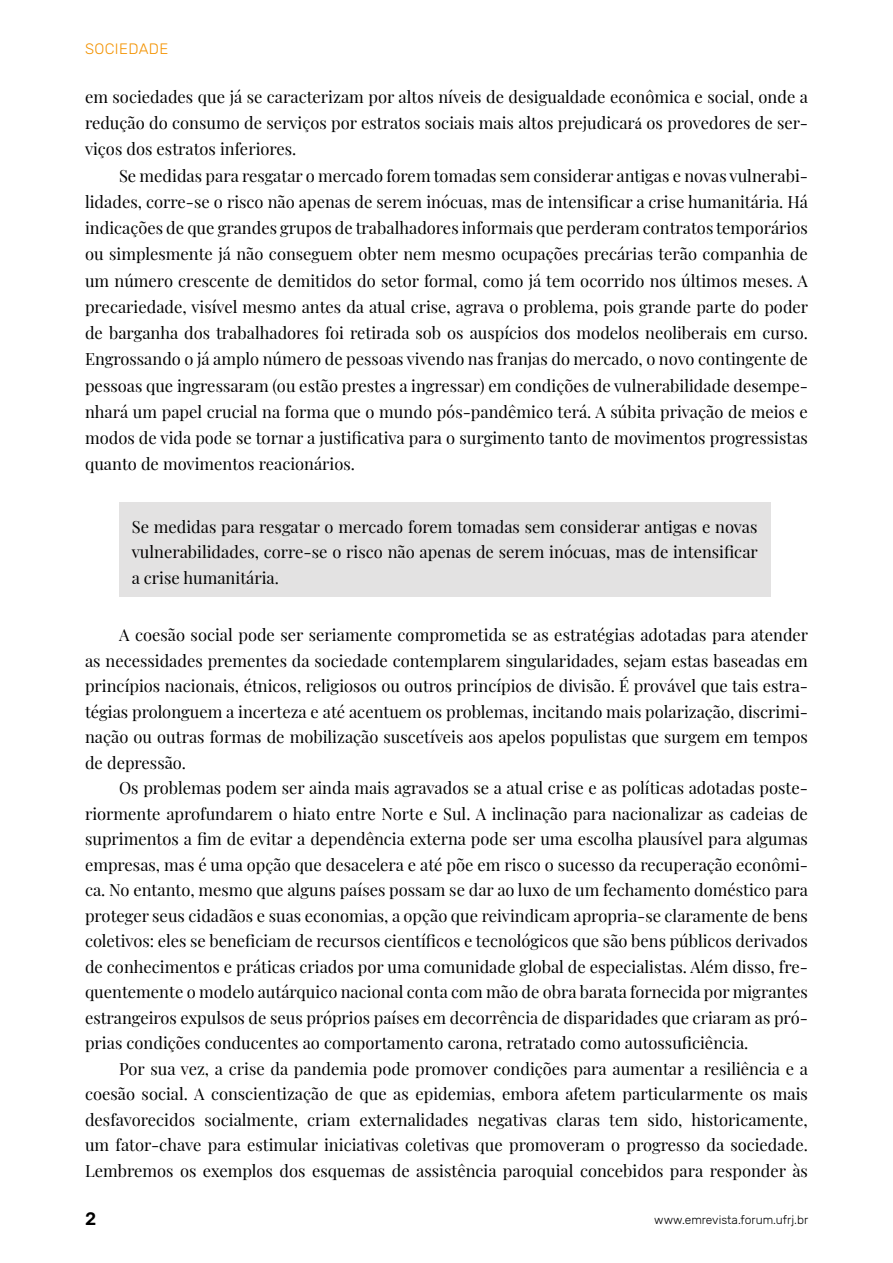
<style>
.page{position:relative;width:893px;height:1263px;background:#fff}
.page>*{position:absolute;margin:0;border:0;box-sizing:border-box;transform-origin:0 0}
.t1{font:500 18px "Rubik";color:#000}
.t2{font:16.5px/25.5px "Playfair Display";color:#000;text-align:justify}
.t3{font:300 15px "Rubik";letter-spacing:.025em;color:#f39200}
.t4{font:300 12px "Rubik";color:#000}
.s1{font-family:"Times New Roman"}
</style>
<div class="page">
<div style="left:119px;top:502px;width:651px;height:94px;background:#e3e2e2"></div>
<p class="t3" style="left:85px;top:41px;width:85px">SOCIEDADE</p>
<p class="t2" style="left:85px;top:82px;width:725px;line-height:26.2px">em sociedades que já se caracterizam por altos níveis de desigualdade econômica e social, onde a redução do consumo de serviços por estratos sociais mais altos prejudicar<span class="s1">á</span> os provedores de ser&shy;viços dos estratos inferiores.</p>
<p class="t2" style="left:85px;top:161px;width:725px;line-height:26.2px;text-indent:34px">Se medidas para resgatar o mercado forem tomadas sem considerar antigas e novas vulnerabi&shy;lidades, corre-se o risco não apenas de serem inócuas, mas de intensificar a crise humanitária. Há indicações de que grandes grupos de trabalhadores informais que perderam contratos temporários ou simplesmente já não conseguem obter nem mesmo ocupações precárias terão companhia de um número crescente de demitidos do setor formal, como já tem ocorrido nos últimos meses. A precariedade, visível mesmo antes da atual crise, agrava o problema, pois grande parte do poder de barganha dos trabalhadores foi retirada sob os auspícios dos modelos neoliberais em curso.<br>Engrossando o já amplo número de pessoas vivendo nas franjas do mercado, o novo contingente de pessoas que ingressaram (ou estão prestes a ingressar) em condições de vulnerabilidade desempe&shy;nhará um papel crucial na forma que o mundo pós-pandêmico terá. A súbita privação de meios e modos de vida pode se tornar a justificativa para o surgimento tanto de movimentos progressistas quanto de movimentos reacionários.</p>
<p class="t2" style="left:132px;top:512px;width:628px">Se medidas para resgatar o mercado forem tomadas sem considerar antigas e novas vulnerabilidades, corre-se o risco não apenas de serem inócuas, mas de intensificar a crise humanitária.</p>
<p class="t2" style="left:85px;top:621px;width:725px;text-indent:34px">A coesão social pode ser seriamente comprometida se as estratégias adotadas para atender as necessidades prementes da sociedade contemplarem singularidades, sejam estas baseadas em princípios nacionais, étnicos, religiosos ou outros princípios de divisão. É provável que tais estra&shy;tégias prolonguem a incerteza e até acentuem os problemas, incitando mais polarização, discrimi&shy;nação ou outras formas de mobilização suscetíveis aos apelos populistas que surgem em tempos de depressão.</p>
<p class="t2" style="left:85px;top:774px;width:725px;text-indent:34px">Os problemas podem ser ainda mais agravados se a atual crise e as políticas adotadas poste&shy;riormente aprofundarem o hiato entre Norte e Sul. A inclinação para nacionalizar as cadeias de suprimentos a fim de evitar a dependência externa pode ser uma escolha plausível para algumas empresas, mas é uma opção que desacelera e até põe em risco o sucesso da recuperação econômi&shy;ca. No entanto, mesmo que alguns países possam se dar ao luxo de um fechamento doméstico para proteger seus cidadãos e suas economias, a opção que reivindicam apropria-se claramente de bens coletivos: eles se beneficiam de recursos científicos e tecnológicos que são bens públicos derivados de conhecimentos e práticas criados por uma comunidade global de especialistas. Além disso, fre&shy;quentemente o modelo autárquico nacional conta com mão de obra barata fornecida por migrantes estrangeiros expulsos de seus próprios países em decorrência de disparidades que criaram as pró&shy;prias condições conducentes ao comportamento carona, retratado como autossuficiência.</p>
<p class="t2" style="left:85px;top:1054px;width:725px;text-indent:34px">Por sua vez, a crise da pandemia pode promover condições para aumentar a resiliência e a coesão social. A conscientização de que as epidemias, embora afetem particularmente os mais desfavorecidos socialmente, criam externalidades negativas claras tem sido, historicamente, um fator-chave para estimular iniciativas coletivas que promoveram o progresso da sociedade.<br>Lembremos os exemplos dos esquemas de assistência paroquial concebidos para responder às</p>
<p class="t1" style="left:85px;top:1208px;width:13px">2</p>
<p class="t4" style="left:654px;top:1213px;width:155px">www.emrevista.forum.ufrj.br</p>
</div>
